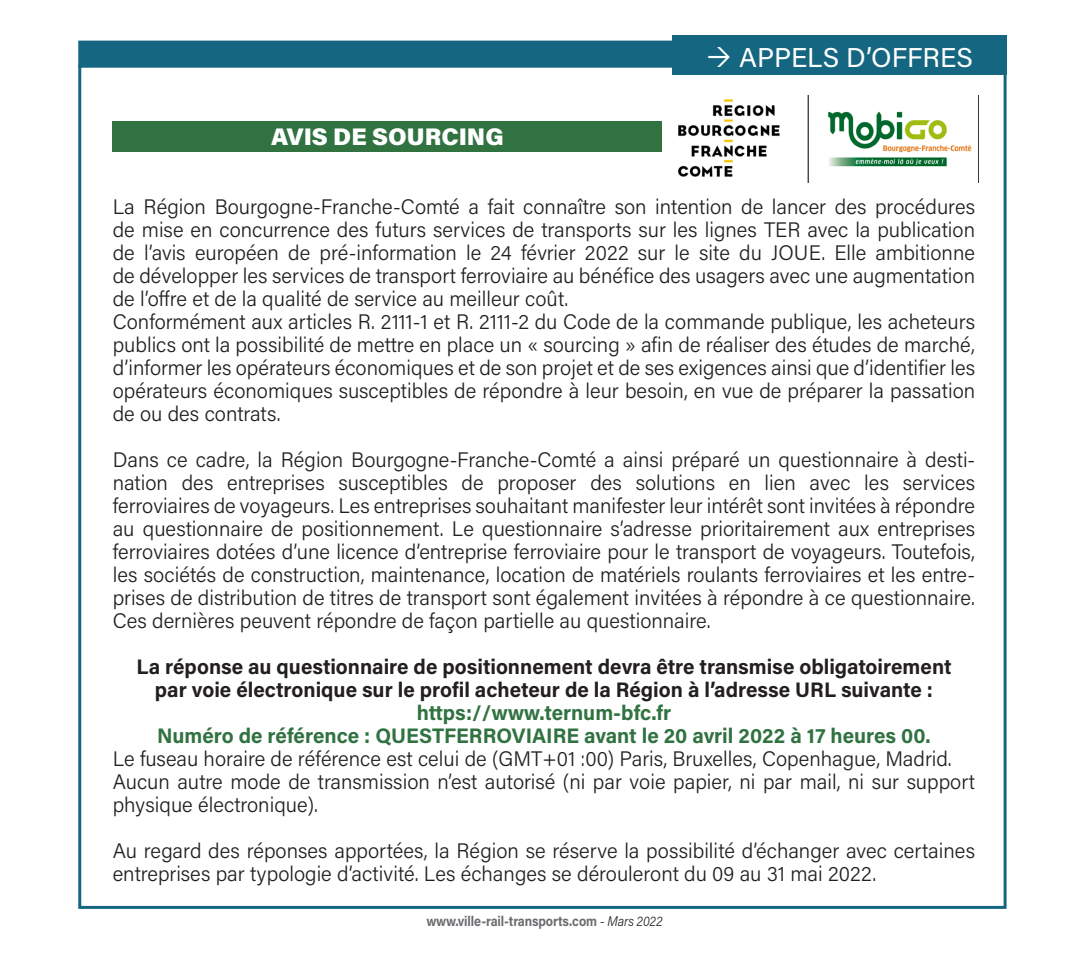
<style>
.page{position:relative;width:1089px;height:964px;background:#fff}
.page>*{position:absolute;margin:0;border:0;box-sizing:border-box;transform-origin:0 0}
.t1{font:27.2px "Acumin Pro";color:#fff}
.t2{font:900 24px "Acumin Pro";color:#fff}
.t3{font:300 21px/23px "Acumin Pro";color:#231f20;text-align:justify}
.t4{font:700 21px/23px "Acumin Pro";color:#231f20;text-align:center}
.t5{font:700 21px "Acumin Pro";color:#317241}
.Roulettes__VR_T{font:700 14px "Acumin Pro";letter-spacing:-.01em;color:#6c6d70;scale:.9 1}
.s1{font-weight:300;font-style:italic;color:#231f20}
</style>
<div class="page">
<div style="left:78px;top:41px;width:929px;height:26px;background:#156781"></div>
<div style="left:672px;top:35px;width:335px;height:40px;background:#156781"></div>
<div style="left:113px;top:122px;width:549px;height:30px;background:#317241"></div>
<img style="left:679px;top:95px;width:293px;height:87px">
<p class="t2" style="left:271px;top:120px;width:234px">AVIS DE SOURCING</p>
<p class="t1" style="left:739px;top:39px;width:235px">APPELS D’OFFRES</p>
<p class="t3" style="left:113px;top:194px;width:864px">La Région Bourgogne-Franche-Comté a fait connaître son intention de lancer des procédures de mise en concurrence des futurs services de transports sur les lignes TER avec la publication de l’avis européen de pré-information le 24 février 2022 sur le site du JOUE. Elle ambitionne de développer les services de transport ferroviaire au bénéfice des usagers avec une augmentation de l’offre et de la qualité de service au meilleur coût.</p>
<p class="t3" style="left:113px;top:309px;width:864px">Conformément aux articles R. 2111-1 et R. 2111-2 du Code de la commande publique, les acheteurs publics ont la possibilité de mettre en place un « sourcing » afin de réaliser des études de marché, d’informer les opérateurs économiques et de son projet et de ses exigences ainsi que d’identifier les opérateurs économiques susceptibles de répondre à leur besoin, en vue de préparer la passation de ou des contrats.</p>
<p class="t3" style="left:113px;top:447px;width:864px">Dans ce cadre, la Région Bourgogne-Franche-Comté a ainsi préparé un questionnaire à desti&shy;nation des entreprises susceptibles de proposer des solutions en lien avec les services ferroviaires de voyageurs. Les entreprises souhaitant manifester leur intérêt sont invitées à répondre au questionnaire de positionnement. Le questionnaire s’adresse prioritairement aux entreprises ferroviaires dotées d’une licence d’entreprise ferroviaire pour le transport de voyageurs. Toutefois, les sociétés de construction, maintenance, location de matériels roulants ferroviaires et les entre&shy;prises de distribution de titres de transport sont également invitées à répondre à ce questionnaire.<br>Ces dernières peuvent répondre de façon partielle au questionnaire.</p>
<p class="t4" style="left:136px;top:654px;width:816px">La réponse au questionnaire de positionnement devra être transmise obligatoirement par voie électronique sur le profil acheteur de la Région à l’adresse URL suivante :</p>
<p class="t5" style="left:417px;top:698px;width:256px">https://www.ternum-bfc.fr</p>
<p class="t5" style="left:157px;top:721px;width:775px">Numéro de référence : QUESTFERROVIAIRE avant le 20 avril 2022 à 17 heures 00.</p>
<p class="t3" style="left:113px;top:746px;width:840px">Le fuseau horaire de référence est celui de (GMT+01 :00) Paris, Bruxelles, Copenhague, Madrid.</p>
<p class="t3" style="left:113px;top:769px;width:863px">Aucun autre mode de transmission n’est autorisé (ni par voie papier, ni par mail, ni sur support physique électronique).</p>
<p class="t3" style="left:113px;top:838px;width:863px">Au regard des réponses apportées, la Région se réserve la possibilité d’échanger avec certaines entreprises par typologie d’activité. Les échanges se dérouleront du 09 au 31 mai 2022.</p>
<p class="Roulettes__VR_T" style="left:426px;top:911px;width:264px">www.ville-rail-transports.com <span class="s1">- Mars 2022</span></p>
</div>
